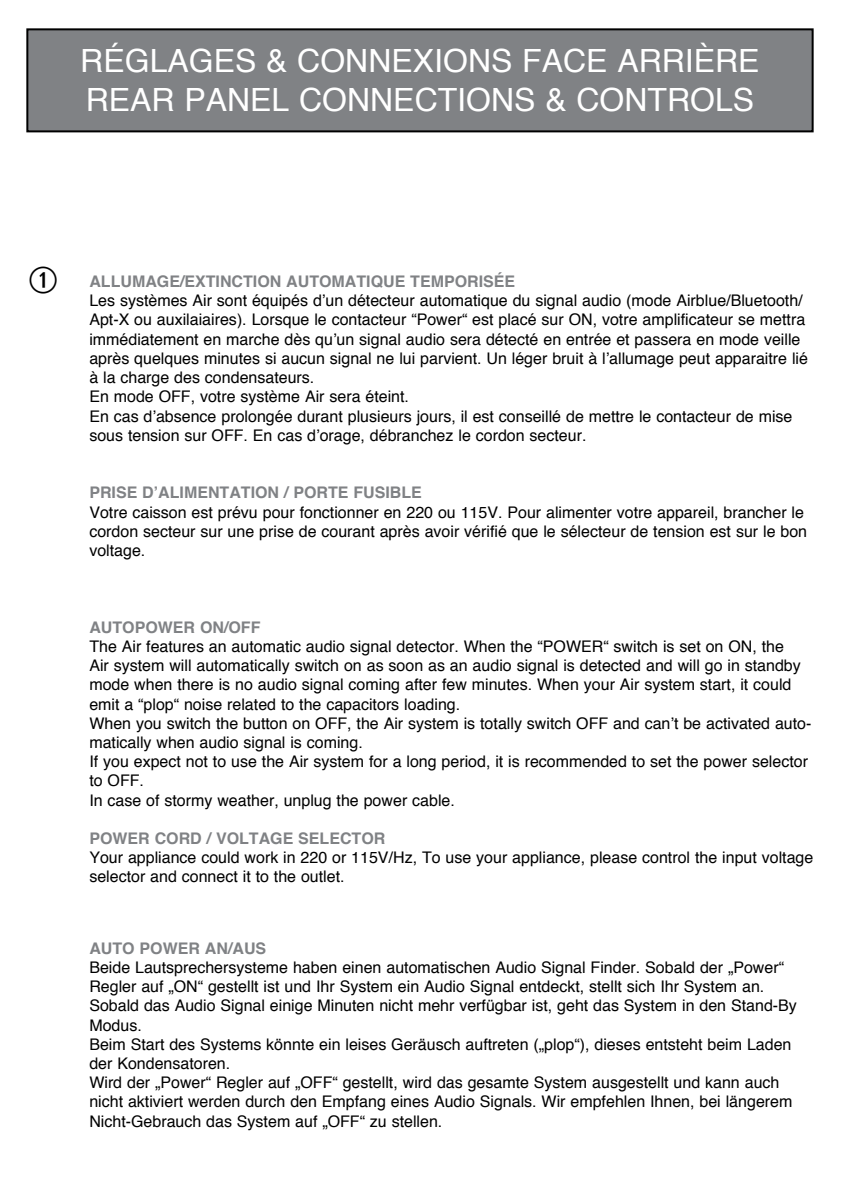
<style>
.page{position:relative;width:842px;height:1191px;background:#fff}
.page>*{position:absolute;margin:0;border:0;box-sizing:border-box;transform-origin:0 0}
.t1{font:36px "Combi Numerals Pro";color:#000}
.t2{font:32px/38.4px "Helvetica";color:#fff}
.t3{font:16px/19.2px "Helvetica";color:#000}
.t4{font:700 16px "Helvetica";color:#808285}
</style>
<div class="page">
<div style="left:27px;top:29px;width:786px;height:102px;background:#808285"></div>
<div style="left:26px;top:28px;width:788px;height:104px;border:2px solid #000"></div>
<h2 class="t2" style="left:80px;top:43px;width:681px">RÉGLAGES &amp; CONNEXIONS FACE ARRIÈRE<br>REAR PANEL CONNECTIONS &amp; CONTROLS</h2>
<h1 class="t1" style="left:28px;top:267px;width:31px">q</h1>
<p class="t4" style="left:89px;top:268px;width:427px">ALLUMAGE/EXTINCTION AUTOMATIQUE TEMPORISÉE</p>
<p class="t3" style="left:89px;top:291px;width:720px">Les systèmes Air sont équipés d’un détecteur automatique du signal audio (mode Airblue/Bluetooth/ Apt-X ou auxilaiaires). Lorsque le contacteur “Power“ est placé sur ON, votre amplificateur se mettra immédiatement en marche dès qu’un signal audio sera détecté en entrée et passera en mode veille après quelques minutes si aucun signal ne lui parvient. Un léger bruit à l’allumage peut apparaitre lié à la charge des condensateurs.<br>En mode OFF, votre système Air sera éteint.<br>En cas d’absence prolongée durant plusieurs jours, il est conseillé de mettre le contacteur de mise sous tension sur OFF. En cas d’orage, débranchez le cordon secteur.</p>
<p class="t4" style="left:89px;top:480px;width:334px">PRISE D’ALIMENTATION / PORTE FUSIBLE</p>
<p class="t3" style="left:89px;top:503px;width:719px">Votre caisson est prévu pour fonctionner en 220 ou 115V. Pour alimenter votre appareil, brancher le cordon secteur sur une prise de courant après avoir vérifié que le sélecteur de tension est sur le bon voltage.</p>
<p class="t4" style="left:89px;top:614px;width:173px">AUTOPOWER ON/OFF</p>
<p class="t3" style="left:89px;top:637px;width:724px">The Air features an automatic audio signal detector. When the “POWER“ switch is set on ON, the<br>Air system will automatically switch on as soon as an audio signal is detected and will go in standby mode when there is no audio signal coming after few minutes. When your Air system start, it could emit a “plop“ noise related to the capacitors loading.<br>When you switch the button on OFF, the Air system is totally switch OFF and can’t be activated auto&shy;matically when audio signal is coming.<br>If you expect not to use the Air system for a long period, it is recommended to set the power selector to OFF.<br>In case of stormy weather, unplug the power cable.</p>
<p class="t4" style="left:89px;top:825px;width:298px">POWER CORD / VOLTAGE SELECTOR</p>
<p class="t3" style="left:89px;top:848px;width:725px">Your appliance could work in 220 or 115V/Hz, To use your appliance, please control the input voltage selector and connect it to the outlet.</p>
<p class="t4" style="left:89px;top:935px;width:178px">AUTO POWER AN/AUS</p>
<p class="t3" style="left:89px;top:958px;width:709px">Beide Lautsprechersysteme haben einen automatischen Audio Signal Finder. Sobald der „Power“ Regler auf „ON“ gestellt ist und Ihr System ein Audio Signal entdeckt, stellt sich Ihr System an.<br>Sobald das Audio Signal einige Minuten nicht mehr verfügbar ist, geht das System in den Stand-By Modus.<br>Beim Start des Systems könnte ein leises Geräusch auftreten („plop“), dieses entsteht beim Laden der Kondensatoren.<br>Wird der „Power“ Regler auf „OFF“ gestellt, wird das gesamte System ausgestellt und kann auch nicht aktiviert werden durch den Empfang eines Audio Signals. Wir empfehlen Ihnen, bei längerem Nicht-Gebrauch das System auf „OFF“ zu stellen.</p>
</div>
